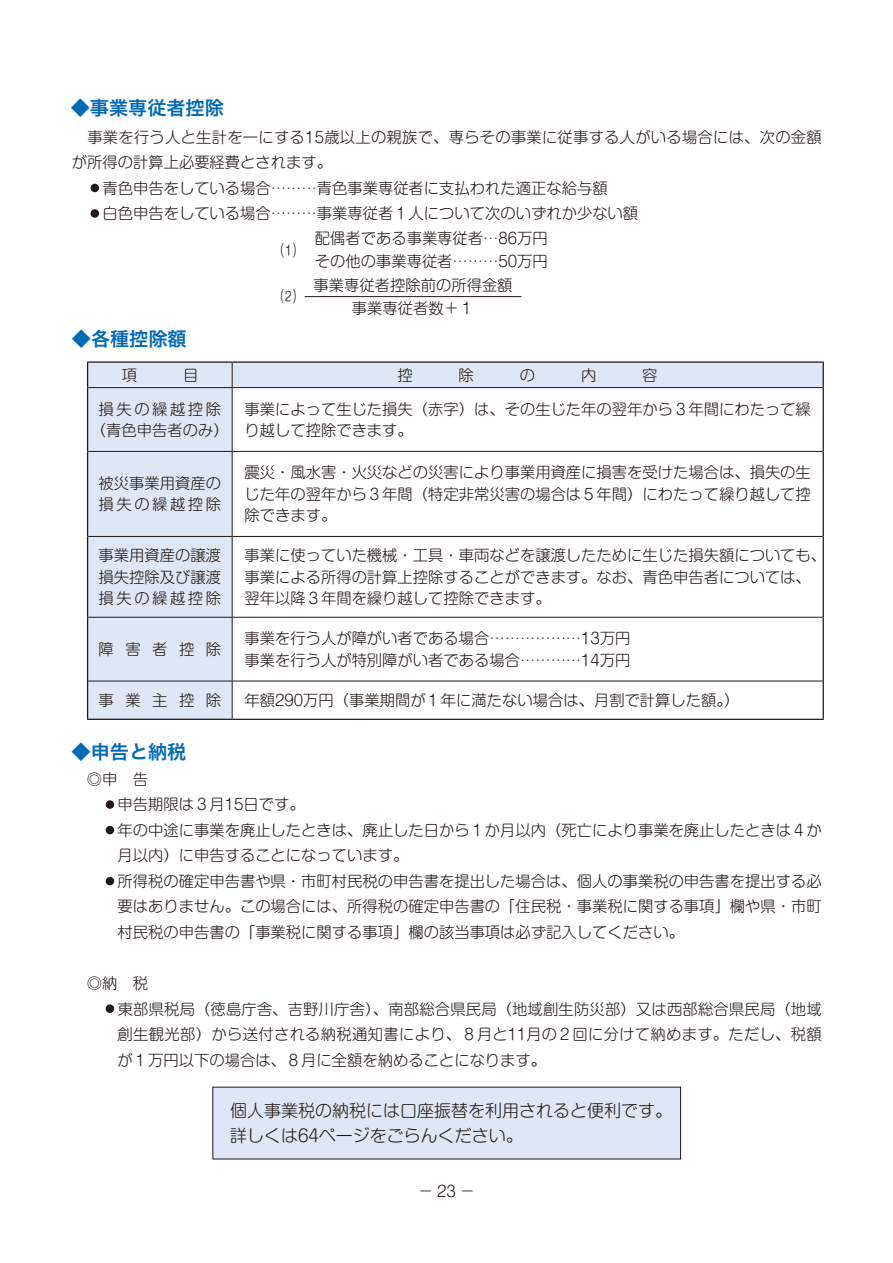
<style>
.page{position:relative;width:893px;height:1263px;background:#fff}
.page>*{position:absolute;margin:0;border:0;box-sizing:border-box;transform-origin:0 0}
.t1{font:19.2px "Hira Kaku Pro W6";color:#0069b7}
.t2{font:300 16.95px/25.5px "Shin M Go Pro";color:#231916}
.t3{font:300 15.3px/21.3px "Shin M Go Pro";color:#231916}
.t4{font:300 15.3px/21.3px "Shin M Go Pro";letter-spacing:.085em;color:#231916;text-align:center}
</style>
<div class="page">
<div style="left:91px;top:184px;width:8px;height:8px;background:#231916;border-radius:50%"></div>
<div style="left:91px;top:209px;width:8px;height:9px;background:#231916;border-radius:50%"></div>
<hr style="left:315px;top:296px;width:207px;height:1px;background:#231916">
<svg style="left:88px;top:363px;width:735px;height:356px"></svg>
<svg style="left:232px;top:363px;width:1px;height:24px"></svg>
<hr style="left:88px;top:387px;width:144px;height:1px;background:#231916">
<hr style="left:232px;top:387px;width:591px;height:1px;background:#231916">
<hr style="left:232px;top:388px;width:1px;height:63px;background:#231916">
<hr style="left:88px;top:451px;width:144px;height:1px;background:#231916">
<hr style="left:232px;top:451px;width:591px;height:1px;background:#231916">
<hr style="left:232px;top:452px;width:1px;height:84px;background:#231916">
<hr style="left:88px;top:536px;width:144px;height:1px;background:#231916">
<hr style="left:232px;top:536px;width:591px;height:1px;background:#231916">
<hr style="left:232px;top:537px;width:1px;height:80px;background:#231916">
<hr style="left:88px;top:617px;width:144px;height:1px;background:#231916">
<hr style="left:232px;top:617px;width:591px;height:1px;background:#231916">
<hr style="left:232px;top:617px;width:1px;height:64px;background:#231916">
<hr style="left:88px;top:681px;width:144px;height:1px;background:#231916">
<hr style="left:232px;top:681px;width:591px;height:1px;background:#231916">
<hr style="left:232px;top:681px;width:1px;height:38px;background:#231916">
<hr style="left:87px;top:361px;width:145px;height:2px;background:#231916">
<svg style="left:87px;top:363px;width:1px;height:25px"></svg>
<hr style="left:232px;top:361px;width:592px;height:2px;background:#231916">
<svg style="left:823px;top:363px;width:1px;height:25px"></svg>
<hr style="left:87px;top:388px;width:1px;height:63px;background:#231916">
<hr style="left:823px;top:388px;width:1px;height:63px;background:#231916">
<hr style="left:87px;top:451px;width:1px;height:85px;background:#231916">
<hr style="left:823px;top:451px;width:1px;height:85px;background:#231916">
<hr style="left:87px;top:536px;width:1px;height:81px;background:#231916">
<hr style="left:823px;top:536px;width:1px;height:81px;background:#231916">
<hr style="left:87px;top:617px;width:1px;height:64px;background:#231916">
<hr style="left:823px;top:617px;width:1px;height:64px;background:#231916">
<hr style="left:87px;top:681px;width:1px;height:38px;background:#231916">
<hr style="left:823px;top:681px;width:1px;height:38px;background:#231916">
<hr style="left:87px;top:719px;width:145px;height:1px;background:#231916">
<hr style="left:232px;top:719px;width:592px;height:1px;background:#231916">
<div style="left:106px;top:800px;width:8px;height:9px;background:#231916;border-radius:50%"></div>
<div style="left:106px;top:826px;width:8px;height:8px;background:#231916;border-radius:50%"></div>
<div style="left:106px;top:877px;width:8px;height:8px;background:#231916;border-radius:50%"></div>
<div style="left:106px;top:1004px;width:8px;height:9px;background:#231916;border-radius:50%"></div>
<div style="left:213px;top:1087px;width:468px;height:72px;background:#dfe6f5"></div>
<p class="t1" style="left:71px;top:91px;width:155px">◆事業専従者控除</p>
<p class="t3" style="left:72px;top:125px;width:751px">　事業を行う人と生計を一にする15歳以上の親族で、専らその事業に従事する人がいる場合には、次の金額</p>
<p class="t3" style="left:72px;top:150px;width:262px">が所得の計算上必要経費とされます。</p>
<p class="t3" style="left:102px;top:176px;width:507px">青色申告をしている場合………青色事業専従者に支払われた適正な給与額</p>
<p class="t3" style="left:102px;top:201px;width:537px">白色申告をしている場合………事業専従者１人について次のいずれか少ない額</p>
<p class="t3" style="left:281px;top:237px;width:17px">⑴</p>
<p class="t3" style="left:315px;top:225px;width:235px;line-height:23.4px">配偶者である事業専従者…86万円その他の事業専従者………50万円</p>
<p class="t3" style="left:281px;top:284px;width:17px">⑵</p>
<p class="t3" style="left:314px;top:271px;width:200px;line-height:23.5px;text-align:center">事業専従者控除前の所得金額事業専従者数＋１</p>
<p class="t1" style="left:72px;top:322px;width:116px">◆各種控除額</p>
<p class="t4" style="left:91px;top:396px;width:139px">損失の繰越控除（青色申告者のみ）</p>
<p class="t3" style="left:244px;top:396px;width:568px">事業によって生じた損失（赤字）は、その生じた年の翌年から３年間にわたって繰り越して控除できます。</p>
<p class="t3" style="left:99px;top:471px;width:124px">被災事業用資産の損失の繰越控除</p>
<p class="t3" style="left:244px;top:460px;width:568px;text-align:justify">震災・風水害・火災などの災害により事業用資産に損害を受けた場合は、損失の生じた年の翌年から３年間（特定非常災害の場合は５年間）にわたって繰り越して控除できます。</p>
<p class="t3" style="left:99px;top:543px;width:124px;text-align:justify">事業用資産の譲渡損失控除及び譲渡損失の繰越控除</p>
<p class="t3" style="left:244px;top:543px;width:583px">事業に使っていた機械・工具・車両などを譲渡したために生じた損失額についても、事業による所得の計算上控除することができます。なお、青色申告者については、翌年以降３年間を繰り越して控除できます。</p>
<p class="t3" style="left:99px;top:637px;width:124px">障害者控除</p>
<p class="t3" style="left:244px;top:626px;width:388px">事業を行う人が障がい者である場合………………13万円事業を行う人が特別障がい者である場合…………14万円</p>
<p class="t3" style="left:99px;top:687px;width:124px">事業主控除</p>
<p class="t3" style="left:244px;top:687px;width:496px">年額290万円（事業期間が１年に満たない場合は、月割で計算した額。）</p>
<p class="t1" style="left:72px;top:734px;width:116px">◆申告と納税</p>
<p class="t3" style="left:118px;top:764px;width:706px;line-height:25.5px;text-indent:-31px">◎申　告<br>申告期限は３月15日です。<br>年の中途に事業を廃止したときは、廃止した日から１か月以内（死亡により事業を廃止したときは４か月以内）に申告することになっています。<br>所得税の確定申告書や県・市町村民税の申告書を提出した場合は、個人の事業税の申告書を提出する必要はありません。この場合には、所得税の確定申告書の「住民税・事業税に関する事項」欄や県・市町村民税の申告書の「事業税に関する事項」欄の該当事項は必ず記入してください。</p>
<p class="t3" style="left:118px;top:969px;width:706px;line-height:25.5px;text-indent:-31px">◎納　税<br>東部県税局（徳島庁舎、吉野川庁舎）、南部総合県民局（地域創生防災部）又は西部総合県民局（地域創生観光部）から送付される納税通知書により、８月と11月の２回に分けて納めます。ただし、税額が１万円以下の場合は、８月に全額を納めることになります。</p>
<p class="t2" style="left:230px;top:1096px;width:444px">個人事業税の納税には口座振替を利用されると便利です。詳しくは64ページをごらんください。</p>
<p class="t3" style="left:418px;top:1178px;width:58px">−23−</p>
</div>
